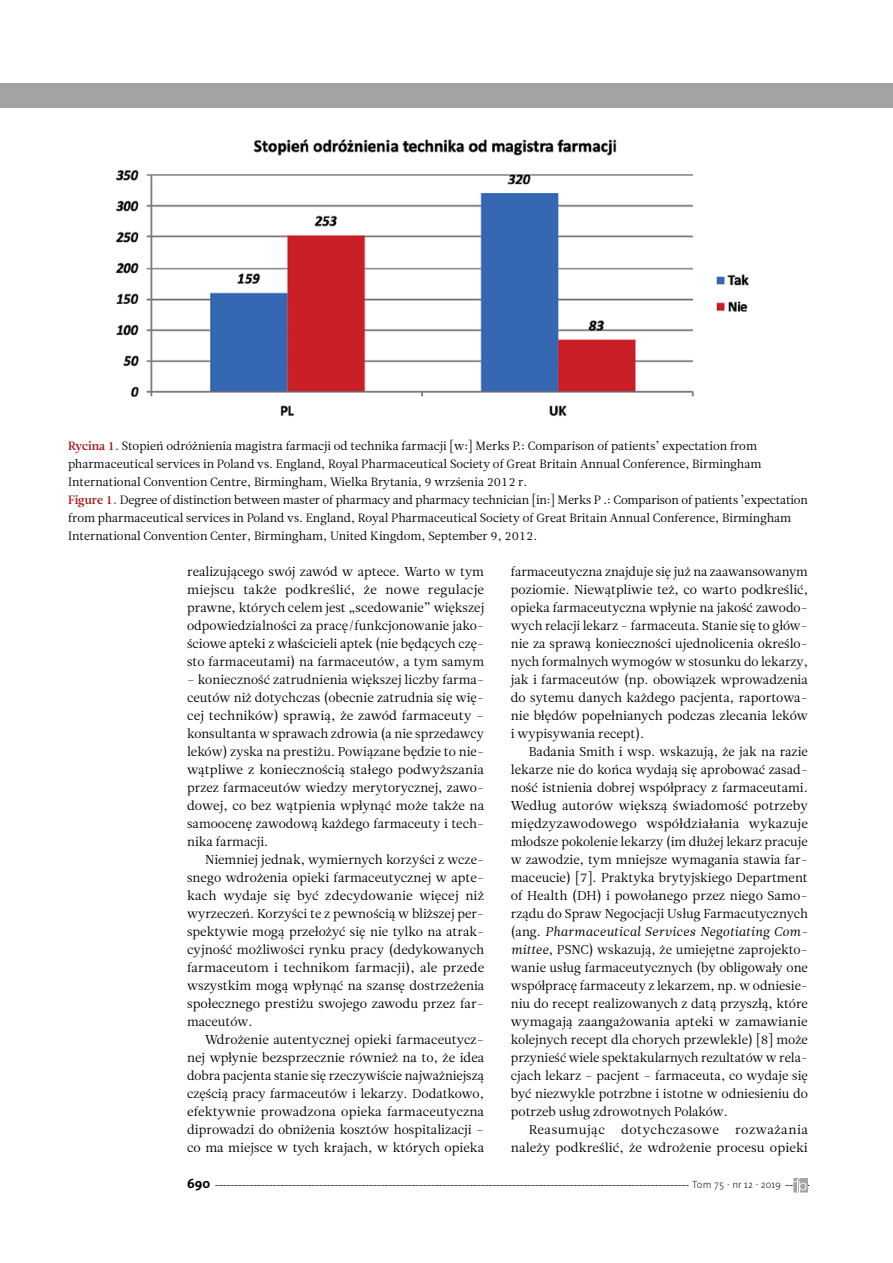
<style>
.page{position:relative;width:893px;height:1263px;background:#fff}
.page>*{position:absolute;margin:0;border:0;box-sizing:border-box;transform-origin:0 0}
.t1{font:700 13.5px "Naomi Sans EFN";color:#000}
.t2{font:12.75px/18px "Leitura News Roman 1";color:#000;text-align:justify}
.t3{font:12.75px "Leitura News Italic 1";color:#000}
.t4{font:12.75px "Leitura News Roman 1";letter-spacing:.035em;color:#000}
.t5{font:12px/18px "Leitura News Roman 1";color:#000}
.t6{font:10.5px "Naomi Sans EFN Thin";letter-spacing:.01em;color:#000}
.s1{font-family:"Leitura News Roman 3";color:#a5191c}
.s2{font-family:"Leitura News Roman 1"}
.s3{font-family:"Leitura News Italic 1"}
</style>
<div class="page">
<div style="left:0;top:83px;width:893px;height:25px;background:#a3a3a3"></div>
<svg style="left:215px;top:1178px;width:594px;height:14px"></svg>
<img style="left:115px;top:139px;width:634px;height:278px">
<p class="t5" style="left:68px;top:437px;width:741px"><span class="s1">Rycina 1.</span> Stopień odróżnienia magistra farmacji od technika farmacji [w:] Merks P.: Comparison of patients’ expectation from pharmaceutical services in Poland vs. England, Royal Pharmaceutical Society of Great Britain Annual Conference, Birmingham International Convention Centre, Birmingham, Wielka Brytania, 9 wrzśenia 2012 r.<br><span class="s1">Figure 1.</span> Degree of distinction between master of pharmacy and pharmacy technician [in:] Merks P .: Comparison of patients ’expectation from pharmaceutical services in Poland vs. England, Royal Pharmaceutical Society of Great Britain Annual Conference, Birmingham International Convention Center, Birmingham, United Kingdom, September 9, 2012.</p>
<p class="t2" style="left:187px;top:563px;width:299px">realizującego swój zawód w aptece. Warto w tym miejscu także podkreślić, że nowe regulacje prawne, których celem jest „scedowanie” większej odpowiedzialności za pracę/funkcjonowanie jako&shy;ściowe apteki z właścicieli aptek (nie będących czę&shy;sto farmaceutami) na farmaceutów, a tym samym</p>
<p class="t2" style="left:187px;top:671px;width:299px">– konieczność zatrudnienia większej liczby farma&shy;ceutów niż dotychczas (obecnie zatrudnia się wię&shy;cej techników) sprawią, że zawód farmaceuty – konsultanta w sprawach zdrowia (a nie sprzedawcy leków) zyska na prestiżu. Powiązane będzie to nie&shy;wątpliwe z koniecznością stałego podwyższania przez farmaceutów wiedzy merytorycznej, zawo&shy;dowej, co bez wątpienia wpłynąć może także na samoocenę zawodową każdego farmaceuty i tech&shy;nika farmacji.</p>
<p class="t2" style="left:187px;top:851px;width:299px;text-indent:18px">Niemniej jednak, wymiernych korzyści z wcze&shy;snego wdrożenia opieki farmaceutycznej w apte&shy;kach wydaje się być zdecydowanie więcej niż wyrzeczeń. Korzyści te z pewnością w bliższej per&shy;spektywie mogą przełożyć się nie tylko na atrak&shy;cyjność możliwości rynku pracy (dedykowanych farmaceutom i technikom farmacji), ale przede wszystkim mogą wpłynąć na szansę dostrzeżenia społecznego prestiżu swojego zawodu przez far&shy;maceutów.</p>
<p class="t2" style="left:187px;top:1031px;width:299px;text-indent:18px">Wdrożenie autentycznej opieki farmaceutycz&shy;nej wpłynie bezsprzecznie również na to, że idea dobra pacjenta stanie się rzeczywiście najważniejszą częścią pracy farmaceutów i lekarzy. Dodatkowo, efektywnie prowadzona opieka farmaceutyczna diprowadzi do obniżenia kosztów hospitalizacji – co ma miejsce w tych krajach, w których opieka</p>
<p class="t2" style="left:511px;top:563px;width:299px">farmaceutyczna znajduje się już na zaawansowanym poziomie. Niewątpliwie też, co warto podkreślić, opieka farmaceutyczna wpłynie na jakość zawodo&shy;wych relacji lekarz – farmaceuta. Stanie się to głów&shy;nie za sprawą konieczności ujednolicenia określo&shy;nych formalnych wymogów w stosunku do lekarzy, jak i farmaceutów (np. obowiązek wprowadzenia do sytemu danych każdego pacjenta, raportowa&shy;nie błędów popełnianych podczas zlecania leków i wypisywania recept).</p>
<p class="t2" style="left:511px;top:743px;width:299px;text-indent:18px">Badania Smith i wsp. wskazują, że jak na razie lekarze nie do końca wydają się aprobować zasad&shy;ność istnienia dobrej współpracy z farmaceutami.<br>Według autorów większą świadomość potrzeby międzyzawodowego współdziałania wykazuje młodsze pokolenie lekarzy (im dłużej lekarz pracuje w zawodzie, tym mniejsze wymagania stawia far&shy;maceucie) [7]. Praktyka brytyjskiego Department of Health (DH) i powołanego przez niego Samo&shy;rządu do Spraw Negocjacji Usług Farmacutycznych</p>
<p class="t3" style="left:511px;top:924px;width:299px"><span class="s2">(ang.</span> Pharmaceutical Services Negotiating Com-</p>
<p class="t2" style="left:511px;top:941px;width:299px"><span class="s3">mittee</span>, PSNC) wskazują, że umiejętne zaprojekto-</p>
<p class="t2" style="left:511px;top:959px;width:299px">wanie usług farmaceutycznych (by obligowały one</p>
<p class="t2" style="left:511px;top:977px;width:299px">współpracę farmaceuty z lekarzem, np. w odniesie-</p>
<p class="t2" style="left:511px;top:995px;width:299px">niu do recept realizowanych z datą przyszłą, które</p>
<p class="t2" style="left:511px;top:1013px;width:298px">wymagają zaangażowania apteki w zamawianie</p>
<p class="t2" style="left:511px;top:1031px;width:299px">kolejnych recept dla chorych przewlekle) [8] może</p>
<p class="t2" style="left:511px;top:1049px;width:299px">przynieść wiele spektakularnych rezultatów w rela-</p>
<p class="t2" style="left:511px;top:1067px;width:299px">cjach lekarz – pacjent – farmaceuta, co wydaje się</p>
<p class="t2" style="left:511px;top:1085px;width:299px">być niezwykle potrzbne i istotne w odniesieniu do</p>
<p class="t2" style="left:511px;top:1103px;width:219px">potrzeb usług zdrowotnych Polaków.</p>
<p class="t4" style="left:529px;top:1122px;width:78px">Reasumując</p>
<p class="t4" style="left:621px;top:1122px;width:99px">dotychczasowe</p>
<p class="t2" style="left:511px;top:1121px;width:299px;text-align:right">rozważania<br>należy podkreślić, że wdrożenie procesu opieki</p>
<p class="t1" style="left:187px;top:1176px;width:25px">690</p>
<p class="t6" style="left:692px;top:1179px;width:90px">Tom 75 · nr 12 · 2019</p>
</div>
